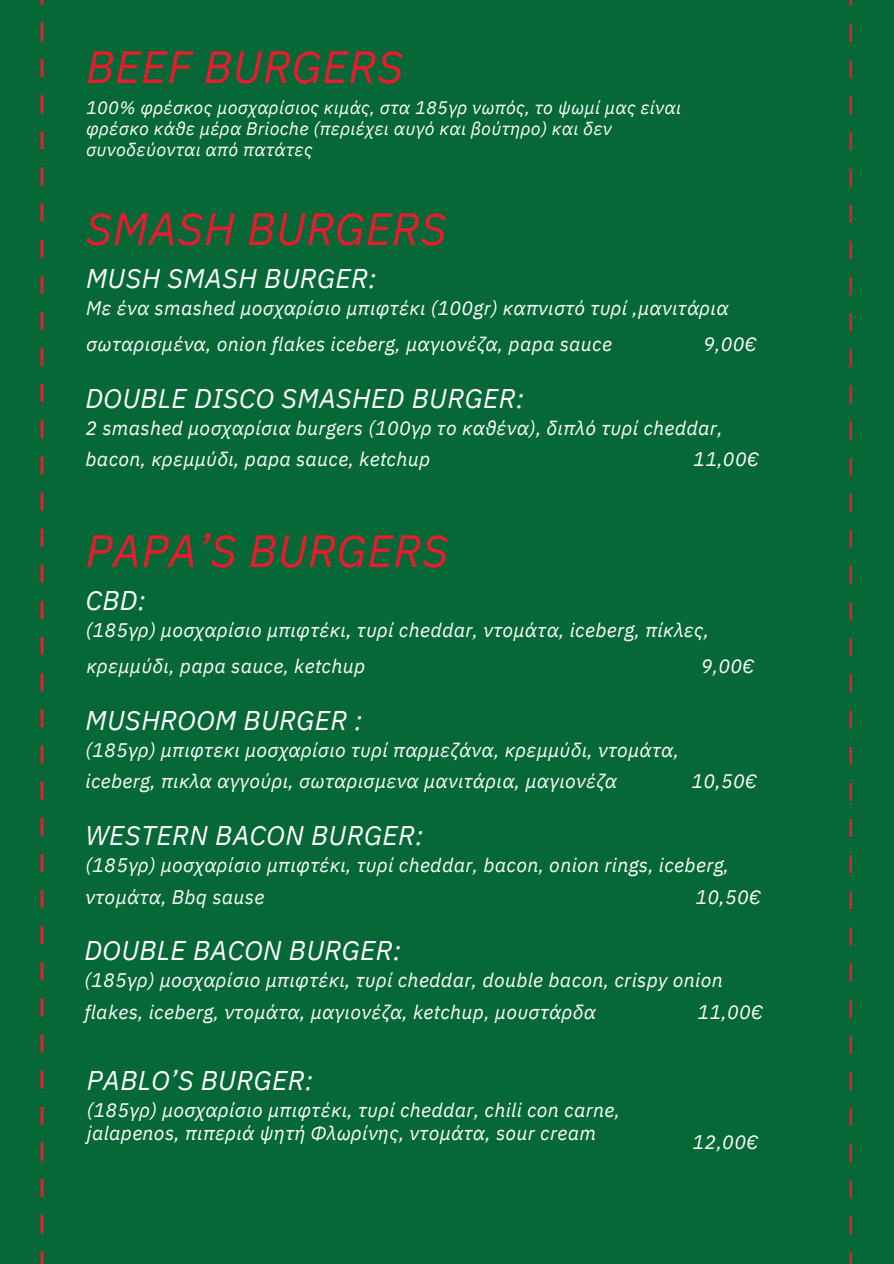
<style>
.page{position:relative;width:894px;height:1264px;background:#fff}
.page>*{position:absolute;margin:0;border:0;box-sizing:border-box;transform-origin:0 0}
.t1{font:italic 45px "IBM Plex Sans";letter-spacing:.015em;color:#ea1b2e}
.t2{font:italic 27px "IBM Plex Sans";letter-spacing:.015em;color:#fff}
.t3{font:italic 19.5px/22.5px "IBM Plex Sans";letter-spacing:.015em;color:#fff}
.t4{font:italic 18px/21.5px "IBM Plex Sans";letter-spacing:.015em;color:#fff}
</style>
<div class="page">
<div style="left:0;top:0;width:893px;height:1263px;background:#066836"></div>
<h1 class="t1" style="left:86px;top:37px;width:319px">BEEF BURGERS</h1>
<h1 class="t4" style="left:86px;top:96px;width:596px">100% φρέσκος μοσχαρίσιος κιμάς, στα 185γρ νωπός, το ψωμί μας είναι φρέσκο κάθε μέρα Brioche (περιέχει αυγό και βούτηρο) και δεν συνοδεύονται από πατάτες</h1>
<h1 class="t1" style="left:86px;top:199px;width:362px">SMASH BURGERS</h1>
<h1 class="t2" style="left:86px;top:260px;width:292px">MUSH SMASH BURGER:</h1>
<h1 class="t3" style="left:86px;top:296px;width:644px">Με ένα smashed μοσχαρίσιο μπιφτέκι (100gr) καπνιστό τυρί ,μανιτάρια</h1>
<h1 class="t3" style="left:86px;top:332px;width:527px">σωταρισμένα, onion flakes iceberg, μαγιονέζα, papa sauce</h1>
<h1 class="t3" style="left:702px;top:332px;width:55px">9,00€</h1>
<h1 class="t2" style="left:85px;top:380px;width:440px">DOUBLE DISCO SMASHED BURGER:</h1>
<h1 class="t3" style="left:85px;top:416px;width:638px">2 smashed μοσχαρίσια burgers (100γρ το καθένα), διπλό τυρί cheddar,</h1>
<h1 class="t3" style="left:85px;top:448px;width:346px">bacon, κρεμμύδι, papa sauce, ketchup</h1>
<h1 class="t3" style="left:693px;top:448px;width:67px">11,00€</h1>
<h1 class="t1" style="left:86px;top:521px;width:364px">PAPA’S BURGERS</h1>
<h1 class="t2" style="left:86px;top:582px;width:62px">CBD:</h1>
<h1 class="t3" style="left:86px;top:618px;width:625px">(185γρ) μοσχαρίσιο μπιφτέκι, τυρί cheddar, ντομάτα, iceberg, πίκλες,</h1>
<h1 class="t3" style="left:86px;top:654px;width:280px">κρεμμύδι, papa sauce, ketchup</h1>
<h1 class="t3" style="left:700px;top:654px;width:55px">9,00€</h1>
<h1 class="t2" style="left:85px;top:702px;width:278px">MUSHROOM BURGER :</h1>
<h1 class="t3" style="left:85px;top:738px;width:595px">(185γρ) μπιφτεκι μοσχαρίσιο τυρί παρμεζάνα, κρεμμύδι, ντομάτα,</h1>
<h1 class="t3" style="left:85px;top:769px;width:533px">iceberg, πικλα αγγούρι, σωταρισμενα μανιτάρια, μαγιονέζα</h1>
<h1 class="t3" style="left:691px;top:769px;width:67px">10,50€</h1>
<h1 class="t2" style="left:86px;top:817px;width:339px">WESTERN BACON BURGER:</h1>
<h1 class="t3" style="left:86px;top:853px;width:645px">(185γρ) μοσχαρίσιο μπιφτέκι, τυρί cheddar, bacon, onion rings, iceberg,</h1>
<h1 class="t3" style="left:86px;top:885px;width:180px">ντομάτα, Bbq sause</h1>
<h1 class="t3" style="left:695px;top:885px;width:67px">10,50€</h1>
<h1 class="t2" style="left:84px;top:932px;width:318px">DOUBLE BACON BURGER:</h1>
<h1 class="t3" style="left:84px;top:968px;width:639px">(185γρ) μοσχαρίσιο μπιφτέκι, τυρί cheddar, double bacon, crispy onion</h1>
<h1 class="t3" style="left:84px;top:1000px;width:513px">flakes, iceberg, ντομάτα, μαγιονέζα, ketchup, μουστάρδα</h1>
<h1 class="t3" style="left:697px;top:1000px;width:67px">11,00€</h1>
<h1 class="t2" style="left:87px;top:1062px;width:228px">PABLO’S BURGER:</h1>
<h1 class="t3" style="left:87px;top:1098px;width:534px">(185γρ) μοσχαρίσιο μπιφτέκι, τυρί cheddar, chili con carne, jalapenos, πιπεριά ψητή Φλωρίνης, ντομάτα, sour cream</h1>
<h1 class="t3" style="left:692px;top:1130px;width:67px">12,00€</h1>
</div>
